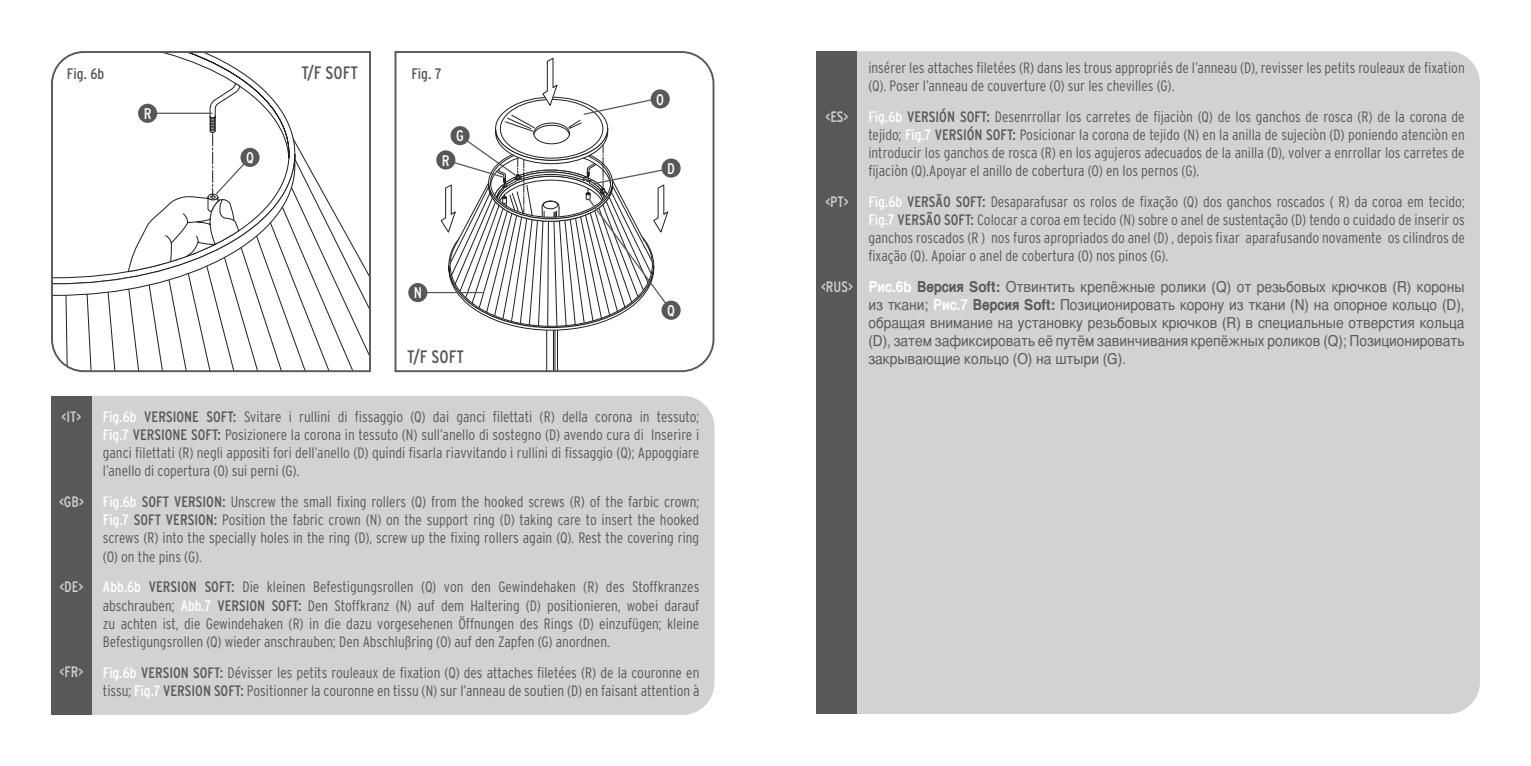
<style>
.page{position:relative;width:1531px;height:766px;background:#fff}
.page>*{position:absolute;margin:0;border:0;box-sizing:border-box;transform-origin:0 0}
.t1{font:condensed 18px "Interstate";color:#57585a}
.t2{font:condensed 15.53px "Interstate";color:#fff}
.t3{font:condensed 15.3px "Interstate";color:#57585a}
.t4{font:300 condensed 15.08px/18px "Interstate";color:#57585a;text-align:justify}
.t5{font:15.08px/18px "Helvetica";color:#57585a;text-align:justify;scale:.9 1}
.t6{font:condensed 15.08px "Interstate";color:#57585a}
.t7{font:condensed 15.08px "Interstate";color:#d1d2d4}
.t8{font:condensed 15.08px "Interstate";color:#fff}
.s1{font-weight:400;color:#fff}
.s2{font-weight:400}
.s3{color:#fff}
.s4{color:#57585a}
.s5{font-weight:700;color:#fff}
.s6{font-weight:700}
</style>
<div class="page">
<div style="left:857px;top:51px;width:623px;height:662px;background:#d1d2d4"></div>
<div style="left:816px;top:51px;width:41px;height:662px;background:#57585a"></div>
<svg style="left:51px;top:51px;width:320px;height:322px"></svg>
<svg style="left:394px;top:51px;width:321px;height:322px"></svg>
<div style="left:92px;top:395px;width:622px;height:319px;background:#d1d2d4"></div>
<div style="left:51px;top:395px;width:41px;height:319px;background:#57585a"></div>
<svg style="left:436px;top:150px;width:19px;height:19px"></svg>
<hr style="left:418px;top:292px;width:64px;height:1px;background:#57585a">
<div style="left:408px;top:283px;width:19px;height:19px;background:#57585a;border-radius:50%"></div>
<svg style="left:52px;top:81px;width:244px;height:215px"></svg>
<div style="left:240px;top:148px;width:20px;height:19px;background:#57585a;border-radius:50%"></div>
<div style="left:661px;top:158px;width:20px;height:20px;background:#57585a;border-radius:50%"></div>
<svg style="left:440px;top:57px;width:233px;height:314px"></svg>
<div style="left:661px;top:300px;width:20px;height:20px;background:#57585a;border-radius:50%"></div>
<p class="t1" style="left:301px;top:62px;width:58px">T/F SOFT</p>
<p class="t3" style="left:67px;top:65px;width:39px">FIG. 6B</p>
<p class="t3" style="left:411px;top:65px;width:32px">FIG. 7</p>
<p class="t2" style="left:144px;top:105px;width:9px">R</p>
<p class="t2" style="left:246px;top:149px;width:9px">Q</p>
<p class="t2" style="left:456px;top:127px;width:9px">G</p>
<p class="t2" style="left:442px;top:151px;width:9px">R</p>
<p class="t2" style="left:414px;top:284px;width:10px">N</p>
<p class="t1" style="left:407px;top:346px;width:58px">T/F SOFT</p>
<p class="t2" style="left:656px;top:90px;width:9px">O</p>
<p class="t2" style="left:667px;top:160px;width:9px">D</p>
<p class="t2" style="left:667px;top:302px;width:9px">Q</p>
<p class="t7" style="left:62px;top:408px;width:21px">&lt;IT&gt;</p>
<p class="t7" style="left:59px;top:493px;width:26px">&lt;GB&gt;</p>
<p class="t7" style="left:59px;top:578px;width:26px">&lt;DE&gt;</p>
<p class="t7" style="left:60px;top:663px;width:25px">&lt;FR&gt;</p>
<p class="t4" style="left:103px;top:407px;width:598px"><span class="s1">FIG.6B</span> <span class="s2">VERSIONE SOFT:</span> Svitare i rullini di fissaggio (Q) dai ganci filettati (R) della corona in tessuto; <span class="s1">FIG.7</span> <span class="s2">VERSIONE SOFT:</span> Posizionere la corona in tessuto (N) sull’anello di sostegno (D) avendo cura di Inserire i ganci filettati (R) negli appositi fori dell’anello (D) quindi fisarla riavvitando i rullini di fissaggio (Q); Appoggiare l’anello di copertura (O) sui perni (G).</p>
<p class="t4" style="left:103px;top:492px;width:598px"><span class="s1">FIG.6B</span> <span class="s2">SOFT VERSION:</span> Unscrew the small fixing rollers (Q) from the hooked screws (R) of the farbic crown; <span class="s1">FIG.7</span> <span class="s2">SOFT VERSION:</span> Position the fabric crown (N) on the support ring (D) taking care to insert the hooked screws (R) into the specially holes in the ring (D), screw up the fixing rollers again (Q). Rest the covering ring (O) on the pins (G).</p>
<p class="t4" style="left:103px;top:577px;width:598px"><span class="s1">ABB.6B</span> <span class="s2">VERSION SOFT:</span> Die kleinen Befestigungsrollen (Q) von den Gewindehaken (R) des Stoffkranzes abschrauben; <span class="s1">ABB.7</span> <span class="s2">VERSION SOFT:</span> Den Stoffkranz (N) auf dem Haltering (D) positionieren, wobei darauf zu achten ist, die Gewindehaken (R) in die dazu vorgesehenen Öffnungen des Rings (D) einzufügen; kleine Befestigungsrollen (Q) wieder anschrauben; Den Abschlußring (O) auf den Zapfen (G) anordnen.</p>
<p class="t4" style="left:103px;top:663px;width:598px"><span class="s1">FIG.6B</span> <span class="s2">VERSION SOFT:</span> Dévisser les petits rouleaux de fixation (Q) des attaches filetées (R) de la couronne en tissu; <span class="s1">FIG.7</span> <span class="s2">VERSION SOFT:</span> Positionner la couronne en tissu (N) sur l’anneau de soutien (D) en faisant attention à</p>
<p class="t7" style="left:825px;top:108px;width:25px">&lt;ES&gt;</p>
<p class="t7" style="left:825px;top:193px;width:25px">&lt;PT&gt;</p>
<p class="t7" style="left:821px;top:278px;width:33px">&lt;RUS&gt;</p>
<p class="t4" style="left:868px;top:58px;width:598px">insérer les attaches filetées (R) dans les trous appropriés de l’anneau (D), revisser les petits rouleaux de fixation (Q). Poser l’anneau de couverture (O) sur les chevilles (G).</p>
<p class="t6" style="left:868px;top:108px;width:54px"><span class="s3">FIG.6B</span> VERSIÓNSOFT</p>
<p class="t4" style="left:986px;top:107px;width:480px"><span class="s2">:</span> Desenrrollar los carretes de fijaciòn (Q) de los ganchos de rosca (R) de la corona de</p>
<p class="t4" style="left:868px;top:125px;width:81px">tejido; <span class="s1">FIG.7</span> <span class="s2">VERSIÓN</span></p>
<p class="t4" style="left:868px;top:125px;width:598px;text-indent:118px"><span class="s2">SOFT:</span> Posicionar la corona de tejido (N) en la anilla de sujeciòn (D) poniendo atenciòn en introducir los ganchos de rosca (R) en los agujeros adecuados de la anilla (D), volver a enrrollar los carretes de fijaciòn (Q).Apoyar el anillo de cobertura (O) en los pernos (G).</p>
<p class="t8" style="left:868px;top:193px;width:53px">FIG.6B <span class="s4">VERSÃO</span></p>
<p class="t4" style="left:956px;top:192px;width:510px"><span class="s2">SOFT:</span> Desaparafusar os rolos de fixação (Q) dos ganchos roscados ( R) da coroa em tecido;</p>
<p class="t6" style="left:868px;top:211px;width:44px"><span class="s3">FIG.7</span> VERSÃOSOFT</p>
<p class="t4" style="left:868px;top:210px;width:598px;text-indent:102px"><span class="s2">:</span> Colocar a coroa em tecido (N) sobre o anel de sustentação (D) tendo o cuidado de inserir os ganchos roscados (R ) nos furos apropriados do anel (D) , depois fixar aparafusando novamente os cilindros de fixação (Q). Apoiar o anel de cobertura (O) nos pinos (G).</p>
<p class="t5" style="left:868px;top:277px;width:664px"><span class="s5">Рис.6b</span> <span class="s6">Версия Soft:</span> Отвинтить крепёжные ролики (Q) от резьбовых крючков (R) короны из ткани; <span class="s5">Рис.7</span> <span class="s6">Версия Soft:</span> Позиционировать корону из ткани (N) на опорное кольцо (D), обращая внимание на установку резьбовых крючков (R) в специальные отверстия кольца (D), затем зафиксировать её путём завинчивания крепёжных роликов (Q); Позиционировать закрывающие кольцо (O) на штыри (G).</p>
</div>
